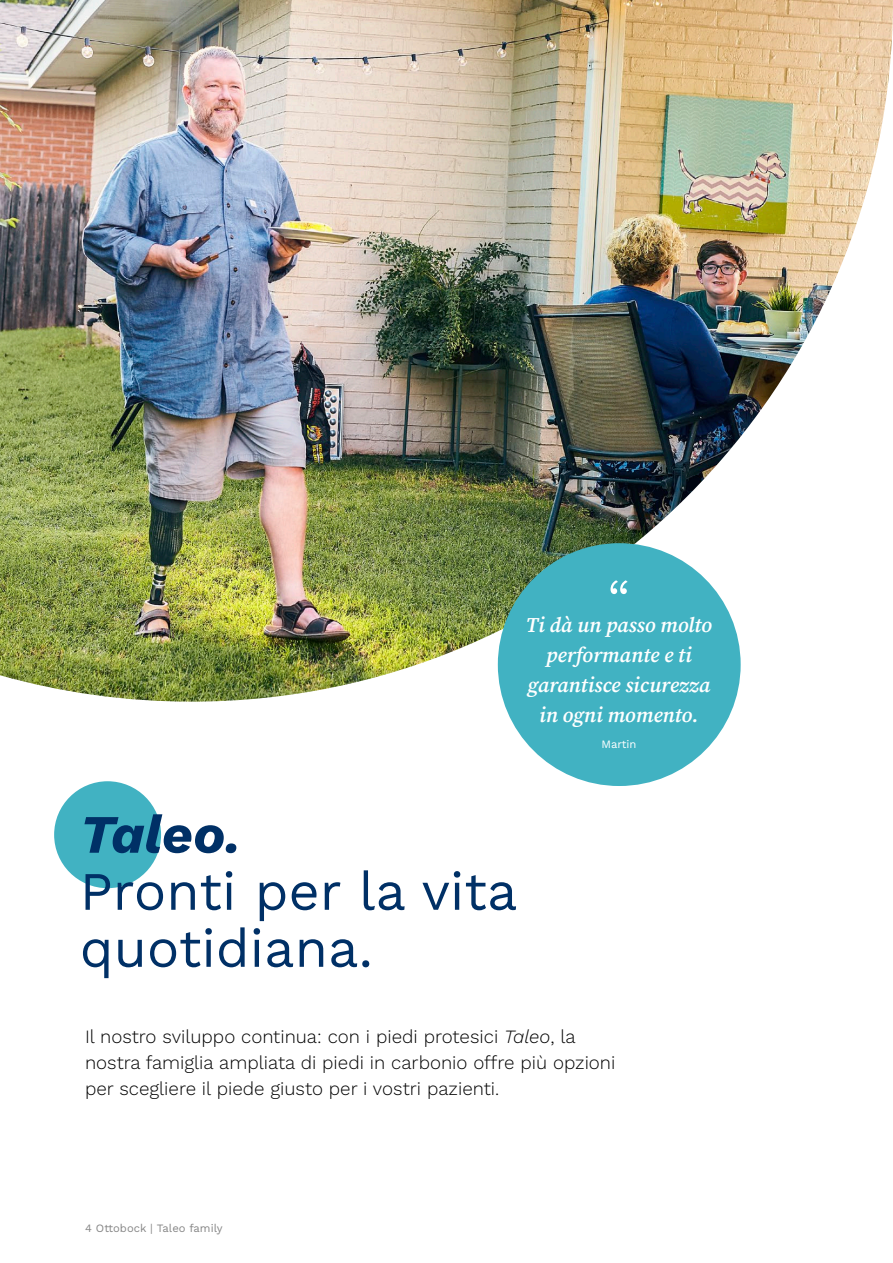
<style>
.page{position:relative;width:893px;height:1263px;background:#fff}
.page>*{position:absolute;margin:0;border:0;box-sizing:border-box;transform-origin:0 0}
.t1{font:300 66px "Work Sans";color:#fff}
.t2{font:54px/57px "Work Sans";color:#003066}
.t3{font:italic 700 54px "Work Sans";letter-spacing:-.005em;color:#003066}
.t4{font:italic 600 21px/30px "Source Serif Pro";color:#fff;text-align:center}
.t5{font:300 18.75px/26.2px "Work Sans";color:#000}
.t6{font:11.25px "Work Sans";letter-spacing:.005em;color:#868686}
.t7{font:11.25px "Work Sans";color:#fff}
.s1{font-style:italic}
</style>
<div class="page">
<img style="left:0;top:0;width:893px;height:702px">
<div style="left:54px;top:781px;width:107px;height:107px;background:#41b2c2;border-radius:50%"></div>
<div style="left:498px;top:543px;width:243px;height:243px;background:#41b2c2;border-radius:50%"></div>
<h1 class="t1" style="left:607px;top:555px;width:25px">“</h1>
<p class="t4" style="left:526px;top:609px;width:188px">Ti dà un passo molto</p>
<p class="t4" style="left:528px;top:639px;width:184px">performante e ti garantisce sicurezza in ogni momento.</p>
<p class="t7" style="left:601px;top:735px;width:36px">Martin</p>
<h2 class="t3" style="left:80px;top:793px;width:163px">Taleo.</h2>
<h2 class="t2" style="left:80px;top:861px;width:439px">Pronti per la vita quotidiana.</h2>
<p class="t5" style="left:85px;top:1022px;width:532px">Il nostro sviluppo continua: con i piedi protesici <span class="s1">Taleo</span>, la nostra famiglia ampliata di piedi in carbonio offre più opzioni per scegliere il piede giusto per i vostri pazienti.</p>
<p class="t6" style="left:85px;top:1219px;width:139px">4 Ottobock | Taleo family</p>
</div>
